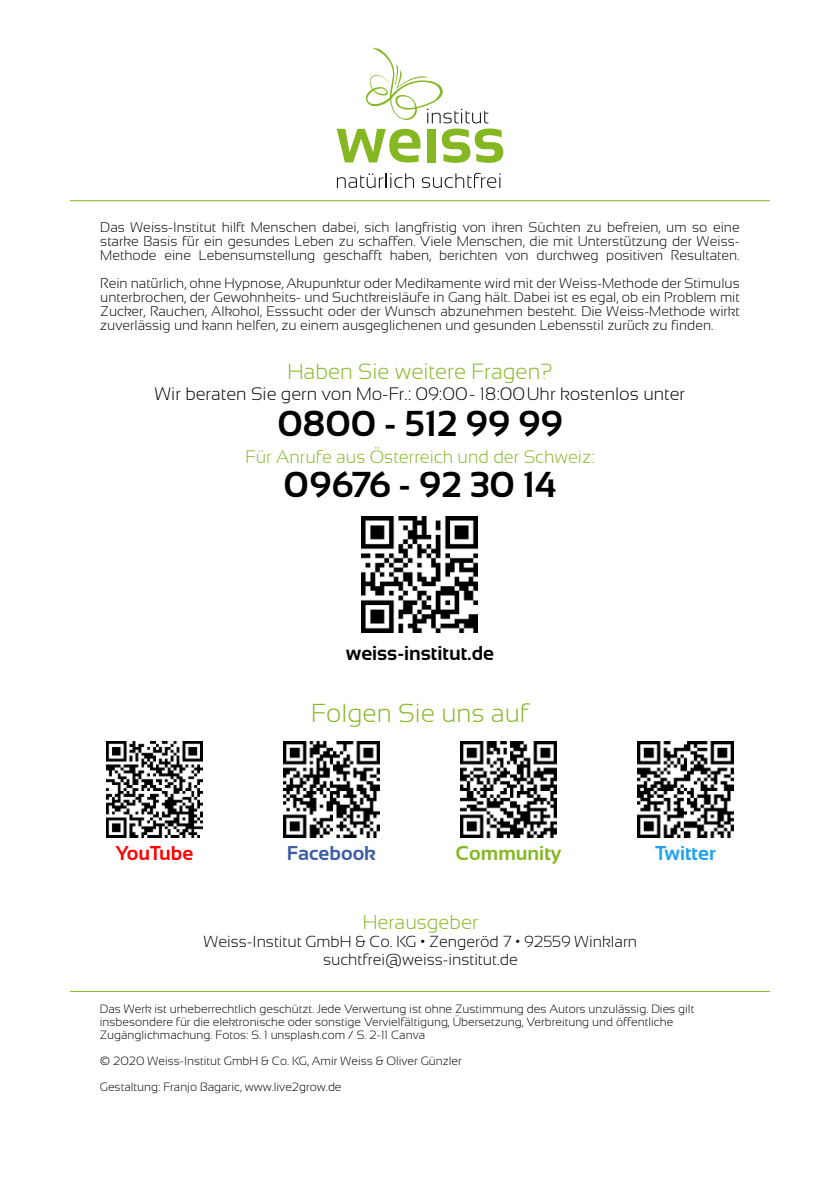
<style>
.page{position:relative;width:840px;height:1191px;background:#fff}
.page>*{position:absolute;margin:0;border:0;box-sizing:border-box;transform-origin:0 0}
.t1{font:700 36px "Sansation";color:#000}
.t2{font:300 26px "Sansation";color:#84b722}
.t3{font:300 22px "Sansation";color:#84b722}
.t4{font:700 20px "Sansation";color:#000}
.t5{font:300 20px "Sansation";color:#84b722}
.t6{font:700 20px "Sansation";color:#84b722}
.t7{font:700 20px "Sansation";color:#3b5da2}
.t8{font:700 20px "Sansation";color:#f00}
.t9{font:700 20px "Sansation";color:#1da1f2}
.t10{font:300 18px "Sansation";color:#000}
.t11{font:300 18px "Sansation";color:#84b722}
.t12{font:300 16px/18px "Sansation";color:#000;text-align:center}
.t13{font:300 14px/14px "Sansation";color:#000;text-align:justify}
.t14{font:300 12px/13px "Sansation";color:#000}
.s1{font-family:"Lucida Grande";font-weight:400}
</style>
<div class="page">
<svg style="left:337px;top:173px;width:77px;height:15px"></svg>
<svg style="left:421px;top:173px;width:79px;height:15px"></svg>
<svg style="left:336px;top:48px;width:167px;height:115px"></svg>
<hr style="left:70px;top:200px;width:699px;height:1px;background:#84b722">
<img style="left:361px;top:516px;width:116px;height:117px">
<img style="left:106px;top:741px;width:96px;height:97px">
<img style="left:283px;top:741px;width:96px;height:97px">
<img style="left:460px;top:741px;width:96px;height:97px">
<img style="left:637px;top:741px;width:96px;height:97px">
<hr style="left:70px;top:991px;width:699px;height:1px;background:#84b722">
<p class="t13" style="left:100px;top:220px;width:640px">Das Weiss-Institut hilft Menschen dabei, sich langfristig von ihren Süchten zu befreien, um so eine starke Basis fu<span class="s1">̈</span>r ein gesundes Leben zu schaffen. Viele Menschen, die mit Unterstu<span class="s1">̈</span>tzung der Weiss-Methode eine Lebensumstellung geschafft haben, berichten von durchweg positiven Resultaten.</p>
<p class="t13" style="left:100px;top:276px;width:640px">Rein natu<span class="s1">̈</span>rlich, ohne Hypnose, Akupunktur oder Medikamente wird mit der Weiss-Methode der Stimulus unterbrochen, der Gewohnheits- und Suchtkreisläufe in Gang hält. Dabei ist es egal, ob ein Problem mit Zucker, Rauchen, Alkohol, Esssucht oder der Wunsch abzunehmen besteht. Die Weiss-Methode wirkt zuverlässig und kann helfen, zu einem ausgeglichenen und gesunden Lebensstil zuru<span class="s1">̈</span>ck zu finden.</p>
<h3 class="t3" style="left:287px;top:359px;width:266px">Haben Sie weitere Fragen?</h3>
<p class="t10" style="left:155px;top:383px;width:531px">Wir beraten Sie gern von Mo-Fr.: 09:00- 18:00Uhr kostenlos unter</p>
<h1 class="t1" style="left:277px;top:403px;width:286px">0800 - 512 99 99</h1>
<p class="t11" style="left:245px;top:446px;width:350px">Für Anrufe aus Österreich und der Schweiz:</p>
<h1 class="t1" style="left:283px;top:464px;width:274px">09676 - 92 30 14</h1>
<h3 class="t4" style="left:345px;top:642px;width:150px">weiss-institut.de</h3>
<h2 class="t2" style="left:311px;top:698px;width:219px">Folgen Sie uns auf</h2>
<h3 class="t8" style="left:115px;top:842px;width:79px">YouTube</h3>
<h3 class="t7" style="left:287px;top:842px;width:91px">Facebook</h3>
<h3 class="t6" style="left:455px;top:842px;width:107px">Community</h3>
<h3 class="t9" style="left:655px;top:842px;width:62px">Twitter</h3>
<h3 class="t5" style="left:362px;top:911px;width:117px">Herausgeber</h3>
<p class="t12" style="left:204px;top:932px;width:434px">Weiss-Institut GmbH &amp; Co. KG • Zengeröd 7 • 92559 Winklarn suchtfrei@weiss-institut.de</p>
<p class="t14" style="left:100px;top:1002px;width:595px">Das Werk ist urheberrechtlich geschützt. Jede Verwertung ist ohne Zustimmung des Autors unzulässig. Dies gilt insbesondere für die elektronische oder sonstige Vervielfältigung, Übersetzung, Verbreitung und öffentliche<br>Zugänglichmachung. Fotos: S. 1 unsplash.com / S. 2-11 Canva</p>
<p class="t14" style="left:100px;top:1048px;width:363px;line-height:26px">© 2020 Weiss-Institut GmbH &amp; Co. KG, Amir Weiss &amp; Oliver Günzler<br>Gestaltung: Franjo Bagaric, www.live2grow.de</p>
</div>
